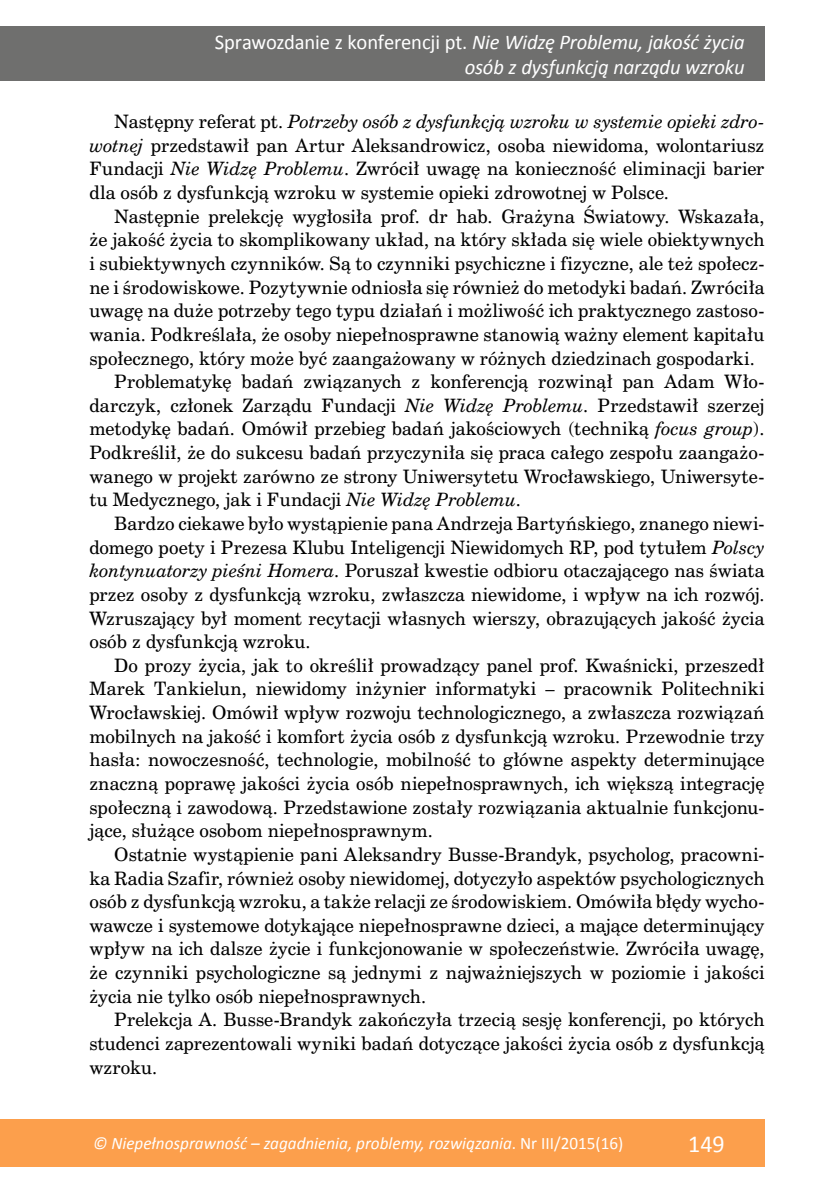
<style>
.page{position:relative;width:834px;height:1191px;background:#fff}
.page>*{position:absolute;margin:0;border:0;box-sizing:border-box;transform-origin:0 0}
.t1{font:24.5px "Calibri";color:#fff}
.t2{font:italic 21px/25.4px "Calibri";letter-spacing:-.005em;color:#fff;text-align:right}
.t3{font:17.5px/23.6px "Cent Schbook PL";letter-spacing:.005em;color:#000;text-align:justify}
.t4{font:italic 17.5px "Calibri";color:#fff}
.s1{font-style:normal}
.s2{font-style:italic}
</style>
<div class="page">
<div style="left:0;top:1119px;width:764px;height:47px;background:#fc9f4c"></div>
<div style="left:0;top:26px;width:764px;height:55px;background:#6f6f6e"></div>
<p class="t2" style="left:215px;top:28px;width:531px"><span class="s1">Sprawozdanie z konferencji pt.</span> Nie Widzę Problemu, jakość życia osób z dysfunkcją narządu wzroku</p>
<p class="t3" style="left:89px;top:110px;width:676px;text-indent:25px">Następny referat pt. <span class="s2">Potrzeby osób z dysfunkcją wzroku w systemie opieki zdro&shy;wotnej</span> przedstawił pan Artur Aleksandrowicz, osoba niewidoma, wolontariusz Fundacji <span class="s2">Nie Widzę Problemu</span>. Zwrócił uwagę na konieczność eliminacji barier dla osób z dysfunkcją wzroku w systemie opieki zdrowotnej w Polsce.</p>
<p class="t3" style="left:114px;top:204px;width:651px">Następnie prelekcję wygłosiła prof. dr hab. Grażyna Światowy. Wskazała,</p>
<p class="t3" style="left:89px;top:228px;width:676px">że jakość życia to skomplikowany układ, na który składa się wiele obiektywnych</p>
<p class="t3" style="left:89px;top:251px;width:676px">i subiektywnych czynników. Są to czynniki psychiczne i fizyczne, ale też społecz-</p>
<p class="t3" style="left:89px;top:275px;width:676px">ne i środowiskowe. Pozytywnie odniosła się również do metodyki badań. Zwróciła</p>
<p class="t3" style="left:89px;top:299px;width:676px">uwagę na duże potrzeby tego typu działań i możliwość ich praktycznego zastoso-</p>
<p class="t3" style="left:89px;top:322px;width:676px">wania. Podkreślała, że osoby niepełnosprawne stanowią ważny element kapitału</p>
<p class="t3" style="left:89px;top:346px;width:666px">społecznego, który może być zaangażowany w różnych dziedzinach gospodarki.</p>
<p class="t3" style="left:114px;top:369px;width:651px">Problematykę badań związanych z konferencją rozwinął pan Adam Wło-</p>
<p class="t3" style="left:89px;top:393px;width:676px">darczyk, członek Zarządu Fundacji <span class="s2">Nie Widzę Problemu</span>. Przedstawił szerzej</p>
<p class="t3" style="left:89px;top:417px;width:676px">metodykę badań. Omówił przebieg badań jakościowych (techniką <span class="s2">focus group</span>).</p>
<p class="t3" style="left:89px;top:440px;width:676px">Podkreślił, że do sukcesu badań przyczyniła się praca całego zespołu zaangażo-</p>
<p class="t3" style="left:89px;top:464px;width:676px">wanego w projekt zarówno ze strony Uniwersytetu Wrocławskiego, Uniwersyte-</p>
<p class="t3" style="left:89px;top:488px;width:433px">tu Medycznego, jak i Fundacji <span class="s2">Nie Widzę Problemu</span>.</p>
<p class="t3" style="left:114px;top:511px;width:651px">Bardzo ciekawe było wystąpienie pana Andrzeja Bartyńskiego, znanego niewi-</p>
<p class="t3" style="left:89px;top:535px;width:676px">domego poety i Prezesa Klubu Inteligencji Niewidomych RP, pod tytułem <span class="s2">Polscy</span></p>
<p class="t3" style="left:89px;top:558px;width:676px"><span class="s2">kontynuatorzy pieśni Homera</span>. Poruszał kwestie odbioru otaczającego nas świata</p>
<p class="t3" style="left:89px;top:582px;width:676px">przez osoby z dysfunkcją wzroku, zwłaszcza niewidome, i wpływ na ich rozwój.</p>
<p class="t3" style="left:89px;top:606px;width:676px">Wzruszający był moment recytacji własnych wierszy, obrazujących jakość życia</p>
<p class="t3" style="left:89px;top:629px;width:222px">osób z dysfunkcją wzroku.</p>
<p class="t3" style="left:114px;top:653px;width:651px">Do prozy życia, jak to określił prowadzący panel prof. Kwaśnicki, przeszedł</p>
<p class="t3" style="left:89px;top:677px;width:676px">Marek Tankielun, niewidomy inżynier informatyki – pracownik Politechniki</p>
<p class="t3" style="left:89px;top:700px;width:676px">Wrocławskiej. Omówił wpływ rozwoju technologicznego, a zwłaszcza rozwiązań</p>
<p class="t3" style="left:89px;top:724px;width:676px">mobilnych na jakość i komfort życia osób z dysfunkcją wzroku. Przewodnie trzy</p>
<p class="t3" style="left:89px;top:747px;width:676px">hasła: nowoczesność, technologie, mobilność to główne aspekty determinujące</p>
<p class="t3" style="left:89px;top:771px;width:676px">znaczną poprawę jakości życia osób niepełnosprawnych, ich większą integrację</p>
<p class="t3" style="left:89px;top:795px;width:676px">społeczną i zawodową. Przedstawione zostały rozwiązania aktualnie funkcjonu-</p>
<p class="t3" style="left:89px;top:818px;width:345px">jące, służące osobom niepełnosprawnym.</p>
<p class="t3" style="left:114px;top:842px;width:651px">Ostatnie wystąpienie pani Aleksandry Busse-Brandyk, psycholog, pracowni-</p>
<p class="t3" style="left:89px;top:866px;width:676px">ka Radia Szafir, również osoby niewidomej, dotyczyło aspektów psychologicznych</p>
<p class="t3" style="left:89px;top:889px;width:676px">osób z dysfunkcją wzroku, a także relacji ze środowiskiem. Omówiła błędy wycho-</p>
<p class="t3" style="left:89px;top:913px;width:676px">wawcze i systemowe dotykające niepełnosprawne dzieci, a mające determinujący</p>
<p class="t3" style="left:89px;top:936px;width:676px">wpływ na ich dalsze życie i funkcjonowanie w społeczeństwie. Zwróciła uwagę,</p>
<p class="t3" style="left:89px;top:960px;width:676px">że czynniki psychologiczne są jednymi z najważniejszych w poziomie i jakości</p>
<p class="t3" style="left:89px;top:984px;width:338px">życia nie tylko osób niepełnosprawnych.</p>
<p class="t3" style="left:114px;top:1007px;width:651px">Prelekcja A. Busse-Brandyk zakończyła trzecią sesję konferencji, po których</p>
<p class="t3" style="left:89px;top:1031px;width:676px">studenci zaprezentowali wyniki badań dotyczące jakości życia osób z dysfunkcją</p>
<p class="t3" style="left:89px;top:1055px;width:69px">wzroku.</p>
<p class="t4" style="left:93px;top:1131px;width:531px">© Niepełnosprawność – zagadnienia, problemy, rozwiązania<span class="s1">. Nr III/2015(16)</span></p>
<h1 class="t1" style="left:688px;top:1126px;width:38px">149</h1>
</div>
